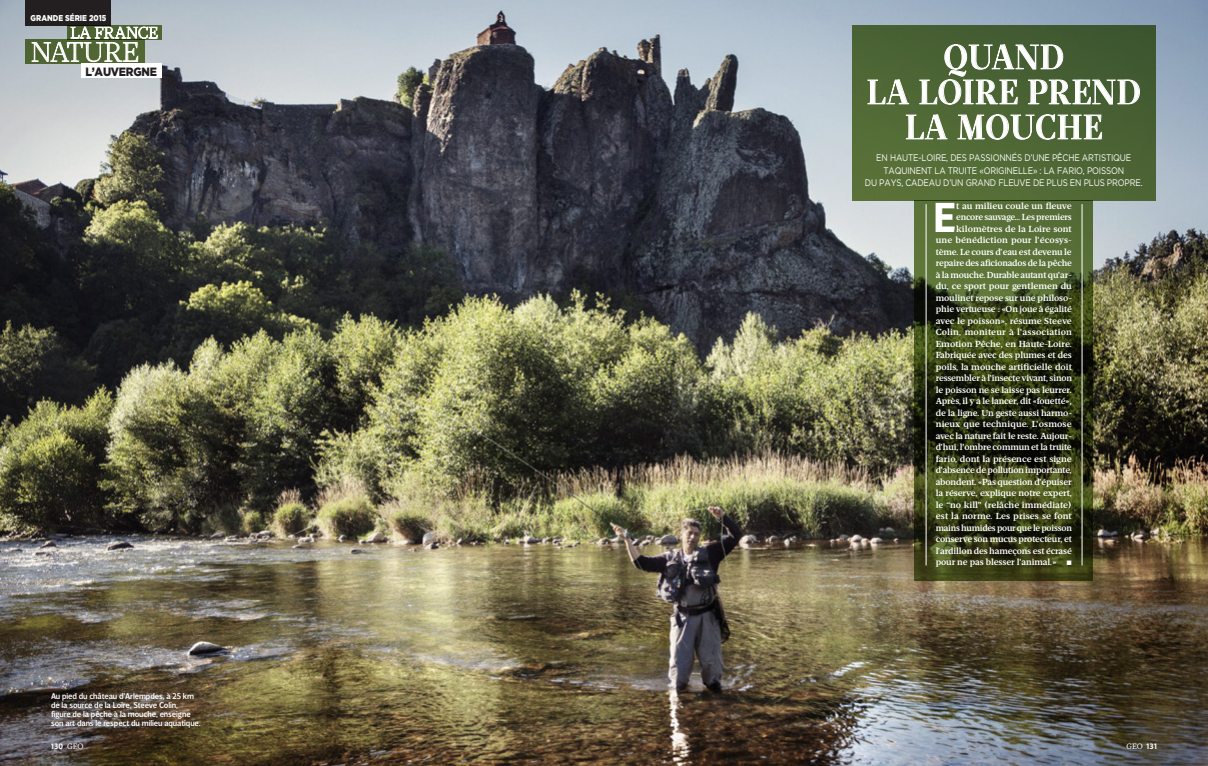
<style>
.page{position:relative;width:1208px;height:766px;background:#fff}
.page>*{position:absolute;margin:0;border:0;box-sizing:border-box;transform-origin:0 0}
.TEXTE_LEADER_NB{font:700 42.8px "Velino Sans";color:#fff}
.TITRE_DOUBLE{font:500 35px/35px "Mafra Display";letter-spacing:.03em;color:#fff;text-align:center;scale:.9 1}
.TÉTIÈRE__NATURE__TOU{font:300 27.5px "Mafra Display";letter-spacing:-.01em;color:#fff}
.TÉTIÈRE_REGION_TOURN{font:900 12px "Gotham";letter-spacing:-.02em;color:#231f20;scale:.9 1}
.CHAPO_SUJET_DOUBLE{font:9.5px/12.5px "Gotham";letter-spacing:-.02em;color:#fff;text-align:center;scale:.85 1}
.TEXTE_LEADER_NB-2{font:500 9px/11.5px "Mafra";letter-spacing:-.015em;color:#fff;text-align:right}
.LEGENDE_MEDIUM_NB{font:500 8.5px/9px "Velino Sans";letter-spacing:-.01em;color:#fff}
.TÉTIÈRE_GRANDE_SERIE{font:900 8.5px "Gotham";color:#fff;scale:.85 1}
.ROULETTE{font:700 8px "Velino Sans";color:#fff}
.ROULETTE-2{font:8px "Mafra";color:#fff}
.s1{font-family:"European Pi Three";font-weight:400;font-size:6.5px}
.s2{font-family:"Mafra";font-weight:400}
.s3{font-family:"Velino Sans";font-weight:700}
</style>
<div class="page">
<img style="left:0;top:0;width:1208px;height:765px">
<svg style="left:914px;top:201px;width:179px;height:380px;background:#38431b"></svg>
<hr style="left:926px;top:204px;width:1px;height:361px;background:#fff">
<hr style="left:1081px;top:204px;width:1px;height:361px;background:#fff">
<div style="left:852px;top:26px;width:303px;height:175px;background:linear-gradient(to right,#576f38,#486033)"></div>
<svg style="left:867px;top:42px;width:273px;height:98px;background:#5f754c"></svg>
<div style="left:26px;top:0;width:85px;height:26px;background:#231f20"></div>
<div style="left:67px;top:26px;width:95px;height:14px;background:#506534"></div>
<div style="left:26px;top:40px;width:119px;height:24px;background:#4f6533"></div>
<svg style="left:32px;top:26px;width:126px;height:36px"></svg>
<div style="left:81px;top:64px;width:81px;height:14px;background:#fff"></div>
<p class="TÉTIÈRE_GRANDE_SERIE" style="left:31px;top:12px;width:91px">GRANDE SÉRIE 2015</p>
<p class="TÉTIÈRE__NATURE__TOU" style="left:31px;top:35px;width:109px">NATURE</p>
<p class="TÉTIÈRE_REGION_TOURN" style="left:85px;top:63px;width:81px">L’AUVERGNE</p>
<p class="LEGENDE_MEDIUM_NB" style="left:51px;top:691px;width:151px">Au pied du château d’Arlempdes, à 25 km de la source de la Loire, Steeve Colin,<br>figure de la pêche à la mouche, enseigne son art dans le respect du milieu aquatique.</p>
<p class="TITRE_DOUBLE" style="left:867px;top:39px;width:305px">QUAND<br>LA LOIRE PREND<br>LA MOUCHE</p>
<p class="CHAPO_SUJET_DOUBLE" style="left:865px;top:151px;width:328px">EN HAUTE-LOIRE, DES PASSIONNÉS D’UNE PÊCHE ARTISTIQUE<br>TAQUINENT LA TRUITE «ORIGINELLE» : LA FARIO, POISSON<br>DU PAYS, CADEAU D’UN GRAND FLEUVE DE PLUS EN PLUS PROPRE.</p>
<p class="TEXTE_LEADER_NB-2" style="left:935px;top:200px;width:138px">t au milieu coule un fleuve encore sauvage… Les premiers kilomètres de la Loire sont<br>une bénédiction pour l’écosys&shy;tème. Le cours d’eau est devenu le repaire des aficionados de la pêche à la mouche. Durable autant qu’ar&shy;du, ce sport pour gentlemen du moulinet repose sur une philoso&shy;phie vertueuse : «On joue à égalité avec le poisson», résume Steeve Colin, moniteur à l’association Emotion Pêche, en Haute-Loire.<br>Fabriquée avec des plumes et des poils, la mouche artificielle doit ressembler à l’insecte vivant, sinon le poisson ne se laisse pas leurrer.<br>Après, il y a le lancer, dit «fouetté», de la ligne. Un geste aussi harmo&shy;nieux que technique. L’osmose avec la nature fait le reste. Aujour&shy;d’hui, l’ombre commun et la truite fario, dont la présence est signe d’absence de pollution importante, abondent. «Pas question d’épuiser la réserve, explique notre expert, le “no kill” (relâche immédiate) est la norme. Les prises se font mains humides pour que le poisson conserve son mucus protecteur, et l’ardillon des hameçons est écrasé pour ne pas blesser l’animal.» <span class="s1">L</span></p>
<p class="TEXTE_LEADER_NB" style="left:933px;top:190px;width:24px">E</p>
<p class="ROULETTE" style="left:51px;top:740px;width:34px">130 <span class="s2">GEO</span></p>
<p class="ROULETTE-2" style="left:1126px;top:741px;width:32px">GEO <span class="s3">131</span></p>
</div>
